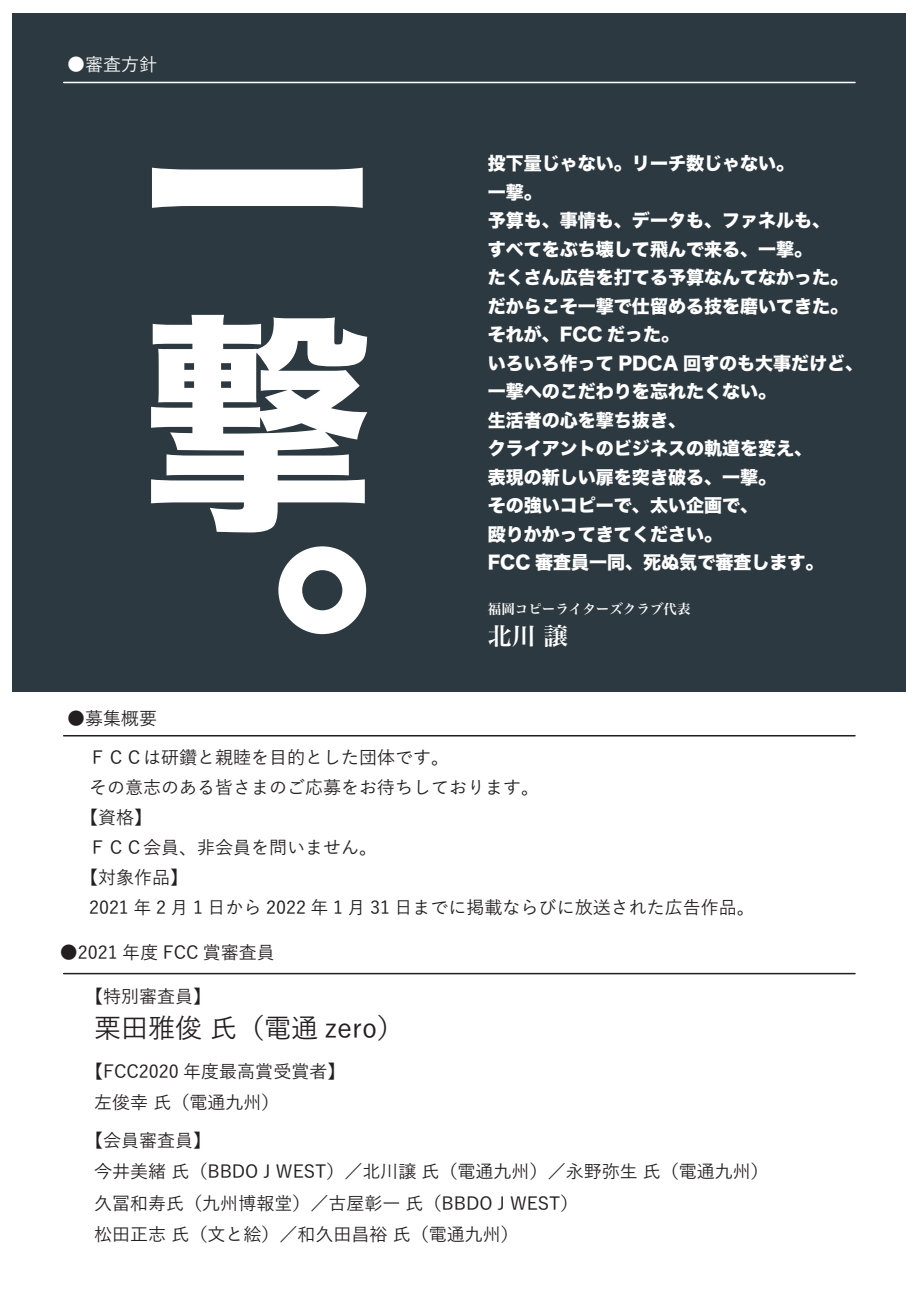
<style>
.page{position:relative;width:919px;height:1289px;background:#fff}
.page>*{position:absolute;margin:0;border:0;box-sizing:border-box;transform-origin:0 0}
.t1{font:230.85px/230.9px "Hira Kaku Std W8";color:#fff;text-align:justify}
.t2{font:500 27px "Yu Go";color:#231f20}
.t3{font:24px "Hira Min Pro W6";color:#fff}
.t4{font:500 18px/31.5px "Yu Go";color:#231f20}
.t5{font:18px/28.5px "Hira Kaku Std W8";color:#fff}
.t6{font:500 18px "Yu Go";color:#fff}
.t7{font:13.5px "Hira Min Pro W6";color:#fff}
</style>
<div class="page">
<div style="left:13px;top:13px;width:893px;height:678px;background:#2d3940"></div>
<hr style="left:64px;top:82px;width:791px;height:1px;background:#fff">
<hr style="left:64px;top:735px;width:791px;height:1px;background:#231f20">
<hr style="left:64px;top:972px;width:791px;height:2px;background:#231f20">
<p class="t6" style="left:67px;top:47px;width:91px">●審査方針</p>
<h1 class="t1" style="left:142px;top:85px;width:227px">一撃。</h1>
<p class="t4" style="left:67px;top:700px;width:91px">●募集概要</p>
<p class="t5" style="left:488px;top:150px;width:377px">投下量じゃない。リーチ数じゃない。<br>一撃。<br>予算も、事情も、データも、ファネルも、<br>すべてをぶち壊して飛んで来る、一撃。<br>たくさん広告を打てる予算なんてなかった。だからこそ一撃で仕留める技を磨いてきた。それが、FCC だった。<br>いろいろ作って PDCA 回すのも大事だけど、一撃へのこだわりを忘れたくない。<br>生活者の心を撃ち抜き、<br>クライアントのビジネスの軌道を変え、<br>表現の新しい扉を突き破る、一撃。<br>その強いコピーで、太い企画で、<br>殴りかかってきてください。<br>FCC 審査員一同、死ぬ気で審査します。</p>
<p class="t7" style="left:488px;top:596px;width:204px">福岡コピーライターズクラブ代表</p>
<h3 class="t3" style="left:488px;top:615px;width:81px">北川 譲</h3>
<p class="t4" style="left:89px;top:739px;width:362px">ＦＣＣは研鑽と親睦を目的とした団体です。</p>
<p class="t4" style="left:89px;top:769px;width:452px">その意志のある皆さまのご応募をお待ちしております。</p>
<p class="t4" style="left:80px;top:799px;width:73px">【資格】</p>
<p class="t4" style="left:89px;top:829px;width:290px">ＦＣＣ会員、非会員を問いません。</p>
<p class="t4" style="left:80px;top:859px;width:109px">【対象作品】</p>
<p class="t4" style="left:89px;top:889px;width:667px">2021 年 2 月 1 日から 2022 年 1 月 31 日までに掲載ならびに放送された広告作品。</p>
<p class="t4" style="left:60px;top:934px;width:216px">●2021 年度 FCC 賞審査員</p>
<p class="t4" style="left:85px;top:978px;width:137px">【特別審査員】　</p>
<h2 class="t2" style="left:94px;top:1003px;width:311px">栗田雅俊 氏（電通 zero）</h2>
<p class="t4" style="left:94px;top:1052px;width:261px;text-indent:-9px">【FCC2020 年度最高賞受賞者】　左俊幸 氏（電通九州）</p>
<p class="t4" style="left:94px;top:1121px;width:676px;text-indent:-9px">【会員審査員】<br>今井美緒 氏（BBDO J WEST）／北川譲 氏（電通九州）／永野弥生 氏（電通九州）久冨和寿氏（九州博報堂）／古屋彰一 氏（BBDO J WEST）<br>松田正志 氏（文と絵）／和久田昌裕 氏（電通九州）</p>
</div>
